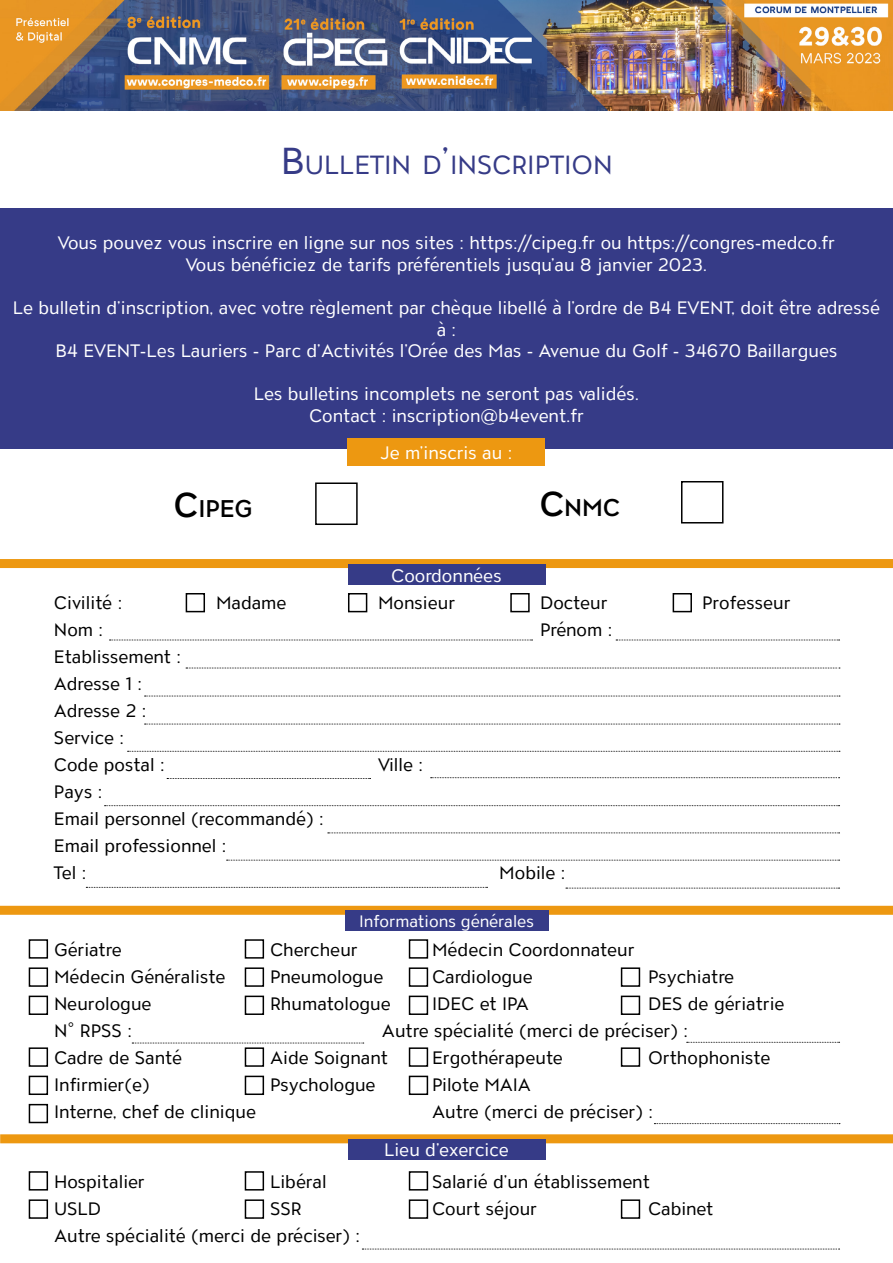
<style>
.page{position:relative;width:893px;height:1263px;background:#fff}
.page>*{position:absolute;margin:0;border:0;box-sizing:border-box;transform-origin:0 0}
.t1{font:26.25px "ATC Overlook";color:#363b87}
.t2{font:500 24.15px "ATC Overlook";color:#000}
.t3{font:18px/27px "ATC Overlook";color:#000}
.t4{font:18px/21.6px "ATC Overlook";color:#fff;text-align:center}
.t5{font:16.5px "ATC Overlook";color:#fff}
.s1{font-size:37.5px}
.s2{font-size:34.5px}
</style>
<div class="page">
<div style="left:0;top:208px;width:893px;height:240px;background:#363b87"></div>
<div style="left:0;top:559px;width:893px;height:9px;background:#ed9811"></div>
<div style="left:348px;top:564px;width:197px;height:21px;background:#363b87"></div>
<svg style="left:109px;top:640px;width:423px;height:1px"></svg>
<svg style="left:186px;top:668px;width:654px;height:1px"></svg>
<svg style="left:145px;top:696px;width:695px;height:1px"></svg>
<svg style="left:145px;top:724px;width:695px;height:1px"></svg>
<svg style="left:128px;top:751px;width:712px;height:1px"></svg>
<svg style="left:616px;top:640px;width:224px;height:1px"></svg>
<svg style="left:167px;top:778px;width:204px;height:1px"></svg>
<svg style="left:431px;top:777px;width:409px;height:1px"></svg>
<svg style="left:105px;top:805px;width:735px;height:1px"></svg>
<svg style="left:328px;top:832px;width:512px;height:1px"></svg>
<svg style="left:227px;top:860px;width:613px;height:1px"></svg>
<svg style="left:86px;top:887px;width:401px;height:1px"></svg>
<svg style="left:566px;top:888px;width:274px;height:1px"></svg>
<div style="left:186px;top:593px;width:19px;height:19px;border:2px solid #000"></div>
<div style="left:348px;top:593px;width:19px;height:19px;border:2px solid #000"></div>
<div style="left:510px;top:593px;width:20px;height:19px;border:2px solid #000"></div>
<div style="left:673px;top:593px;width:19px;height:19px;border:2px solid #000"></div>
<div style="left:0;top:906px;width:893px;height:9px;background:#ed9811"></div>
<div style="left:345px;top:910px;width:203px;height:21px;background:#363b87"></div>
<div style="left:29px;top:939px;width:19px;height:20px;border:2px solid #000"></div>
<div style="left:29px;top:967px;width:19px;height:20px;border:2px solid #000"></div>
<div style="left:29px;top:995px;width:19px;height:20px;border:2px solid #000"></div>
<div style="left:245px;top:939px;width:19px;height:20px;border:2px solid #000"></div>
<div style="left:245px;top:967px;width:19px;height:20px;border:2px solid #000"></div>
<div style="left:29px;top:1199px;width:19px;height:20px;border:2px solid #000"></div>
<div style="left:409px;top:939px;width:19px;height:20px;border:2px solid #000"></div>
<div style="left:409px;top:967px;width:19px;height:20px;border:2px solid #000"></div>
<div style="left:409px;top:995px;width:19px;height:20px;border:2px solid #000"></div>
<div style="left:621px;top:967px;width:19px;height:20px;border:2px solid #000"></div>
<div style="left:621px;top:995px;width:19px;height:20px;border:2px solid #000"></div>
<svg style="left:132px;top:1043px;width:232px;height:1px"></svg>
<svg style="left:687px;top:1042px;width:153px;height:1px"></svg>
<div style="left:29px;top:1047px;width:19px;height:20px;border:2px solid #000"></div>
<div style="left:29px;top:1076px;width:19px;height:19px;border:2px solid #000"></div>
<div style="left:29px;top:1104px;width:19px;height:19px;border:2px solid #000"></div>
<div style="left:245px;top:1047px;width:19px;height:20px;border:2px solid #000"></div>
<div style="left:245px;top:1076px;width:19px;height:19px;border:2px solid #000"></div>
<div style="left:409px;top:1047px;width:19px;height:20px;border:2px solid #000"></div>
<div style="left:409px;top:1076px;width:19px;height:19px;border:2px solid #000"></div>
<div style="left:621px;top:1047px;width:19px;height:20px;border:2px solid #000"></div>
<svg style="left:654px;top:1123px;width:186px;height:1px"></svg>
<div style="left:0;top:1134px;width:893px;height:9px;background:#ed9811"></div>
<div style="left:348px;top:1139px;width:197px;height:20px;background:#363b87"></div>
<div style="left:29px;top:1171px;width:19px;height:19px;border:2px solid #000"></div>
<div style="left:245px;top:995px;width:19px;height:20px;border:2px solid #000"></div>
<div style="left:245px;top:1171px;width:19px;height:19px;border:2px solid #000"></div>
<div style="left:245px;top:1199px;width:19px;height:20px;border:2px solid #000"></div>
<div style="left:409px;top:1171px;width:19px;height:19px;border:2px solid #000"></div>
<div style="left:409px;top:1199px;width:19px;height:20px;border:2px solid #000"></div>
<div style="left:621px;top:1199px;width:19px;height:20px;border:2px solid #000"></div>
<svg style="left:362px;top:1249px;width:478px;height:1px"></svg>
<div style="left:315px;top:482px;width:43px;height:43px;border:2px solid #000"></div>
<div style="left:681px;top:481px;width:42px;height:42px;border:2px solid #000"></div>
<div style="left:348px;top:438px;width:197px;height:28px;background:#ed9811"></div>
<img style="left:0;top:0;width:893px;height:110px">
<h1 class="t1" style="left:281px;top:149px;width:333px"><span class="s1">B</span>ULLETIN D<span class="s1">’</span>INSCRIPTION</h1>
<p class="t4" style="left:58px;top:233px;width:779px">Vous pouvez vous inscrire en ligne sur nos sites : https://cipeg.fr ou https://congres-medco.fr<br>Vous bénéficiez de tarifs préférentiels jusqu’au 8 janvier 2023.</p>
<p class="t4" style="left:13px;top:298px;width:869px">Le bulletin d’inscription, avec votre règlement par chèque libellé à l’ordre de B4 EVENT, doit être adressé à :<br>B4 EVENT-Les Lauriers - Parc d’Activités l’Orée des Mas - Avenue du Golf - 34670 Baillargues</p>
<p class="t4" style="left:254px;top:384px;width:387px">Les bulletins incomplets ne seront pas validés.<br>Contact : inscription@b4event.fr</p>
<p class="t4" style="left:381px;top:443px;width:133px">Je m’inscris au :</p>
<h2 class="t2" style="left:174px;top:494px;width:81px"><span class="s2">C</span>IPEG</h2>
<h2 class="t2" style="left:540px;top:494px;width:80px"><span class="s2">C</span>NMC</h2>
<p class="t4" style="left:391px;top:566px;width:112px">Coordonnées</p>
<p class="t3" style="left:54px;top:590px;width:70px">Civilité :</p>
<p class="t3" style="left:216px;top:590px;width:72px">Madame</p>
<p class="t3" style="left:378px;top:590px;width:79px">Monsieur</p>
<p class="t3" style="left:540px;top:590px;width:69px">Docteur</p>
<p class="t3" style="left:702px;top:590px;width:90px">Professeur</p>
<p class="t3" style="left:54px;top:617px;width:51px">Nom :</p>
<p class="t3" style="left:540px;top:617px;width:74px">Prénom :</p>
<p class="t3" style="left:54px;top:644px;width:129px">Etablissement :<br>Adresse 1 :<br>Adresse 2 :<br>Service :<br>Code postal :</p>
<p class="t3" style="left:378px;top:752px;width:47px">Ville :</p>
<p class="t3" style="left:54px;top:779px;width:271px">Pays :<br>Email personnel (recommandé) :<br>Email professionnel :<br>Tel :</p>
<p class="t3" style="left:499px;top:860px;width:68px">Mobile :</p>
<p class="t5" style="left:359px;top:912px;width:177px">Informations générales</p>
<p class="t3" style="left:54px;top:937px;width:69px">Gériatre</p>
<p class="t3" style="left:270px;top:937px;width:89px">Chercheur</p>
<p class="t3" style="left:432px;top:937px;width:204px">Médecin Coordonnateur</p>
<p class="t3" style="left:54px;top:964px;width:173px">Médecin Généraliste</p>
<p class="t3" style="left:270px;top:964px;width:115px">Pneumologue</p>
<p class="t3" style="left:432px;top:964px;width:102px">Cardiologue</p>
<p class="t3" style="left:648px;top:964px;width:88px">Psychiatre</p>
<p class="t3" style="left:54px;top:991px;width:99px">Neurologue</p>
<p class="t3" style="left:270px;top:991px;width:122px">Rhumatologue</p>
<p class="t3" style="left:432px;top:991px;width:98px">IDEC et IPA</p>
<p class="t3" style="left:648px;top:991px;width:138px">DES de gériatrie</p>
<p class="t3" style="left:54px;top:1018px;width:79px">N° RPSS :</p>
<p class="t3" style="left:382px;top:1018px;width:308px">Autre spécialité (merci de préciser) :</p>
<p class="t3" style="left:54px;top:1045px;width:130px">Cadre de Santé</p>
<p class="t3" style="left:270px;top:1045px;width:120px">Aide Soignant</p>
<p class="t3" style="left:432px;top:1045px;width:132px">Ergothérapeute</p>
<p class="t3" style="left:648px;top:1045px;width:124px">Orthophoniste</p>
<p class="t3" style="left:54px;top:1072px;width:97px">Infirmier(e)</p>
<p class="t3" style="left:270px;top:1072px;width:107px">Psychologue</p>
<p class="t3" style="left:432px;top:1072px;width:100px">Pilote MAIA</p>
<p class="t3" style="left:54px;top:1099px;width:204px">Interne, chef de clinique</p>
<p class="t3" style="left:432px;top:1099px;width:223px">Autre (merci de préciser) :</p>
<p class="t4" style="left:384px;top:1140px;width:126px">Lieu d’exercice</p>
<p class="t3" style="left:54px;top:1169px;width:92px">Hospitalier</p>
<p class="t3" style="left:270px;top:1169px;width:58px">Libéral</p>
<p class="t3" style="left:432px;top:1169px;width:219px">Salarié d’un établissement</p>
<p class="t3" style="left:54px;top:1196px;width:49px">USLD</p>
<p class="t3" style="left:270px;top:1196px;width:33px">SSR</p>
<p class="t3" style="left:432px;top:1196px;width:107px">Court séjour</p>
<p class="t3" style="left:648px;top:1196px;width:67px">Cabinet</p>
<p class="t3" style="left:54px;top:1223px;width:308px">Autre spécialité (merci de préciser) :</p>
</div>
